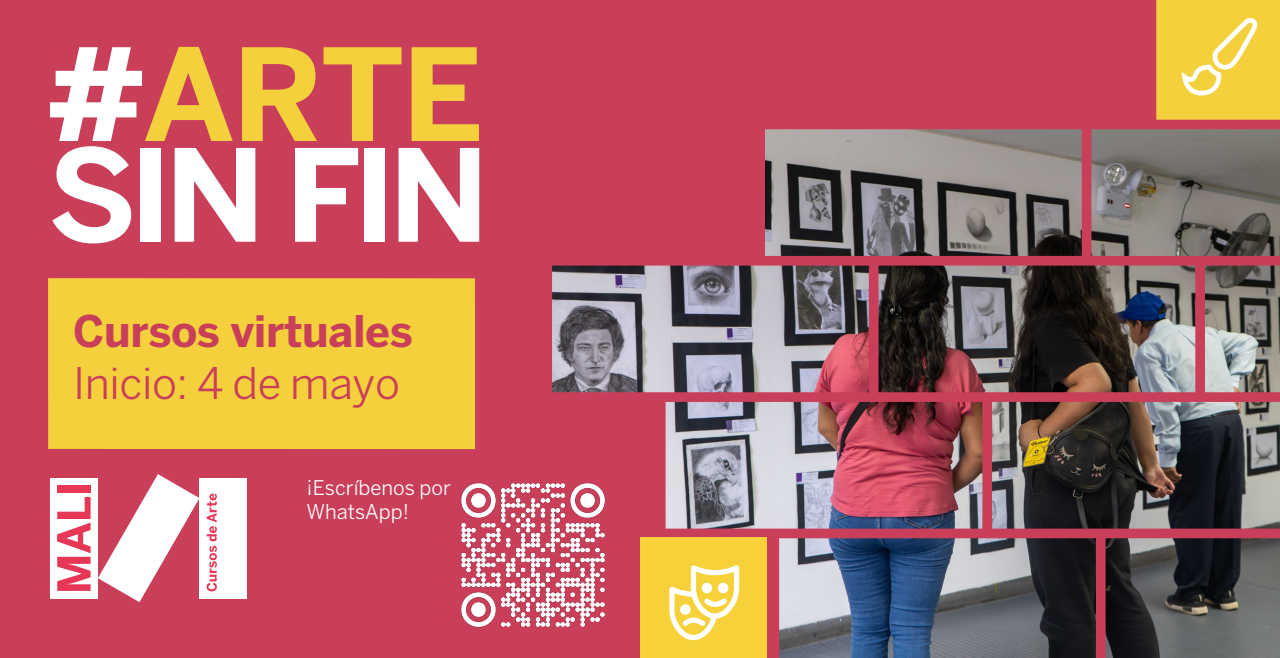
<style>
.page{position:relative;width:1280px;height:658px;background:#c93f5a}
.page>*{position:absolute;margin:0;border:0;box-sizing:border-box;transform-origin:0 0}
.t1{font:700 126.62px/100.6px "Benton Sans FB";letter-spacing:-.055em;color:#fff}
.t2{font:700 43.12px "Benton Sans FB";letter-spacing:-.01em;color:#c93f5a}
.t3{font:43.12px "Benton Sans FB";letter-spacing:-.01em;color:#c93f5a}
.t4{font:20.12px/24.1px "Benton Sans FB";color:#fff}
.s1{color:#f3d03c}
</style>
<div class="page">
<div style="left:48px;top:278px;width:427px;height:171px;background:#f3d03c"></div>
<div style="left:199px;top:478px;width:48px;height:120px;background:#fff"></div>
<svg style="left:207px;top:493px;width:10px;height:98px"></svg>
<div style="left:50px;top:478px;width:48px;height:120px;background:#fff"></div>
<svg style="left:57px;top:497px;width:34px;height:93px"></svg>
<div style="left:57px;top:485px;width:34px;height:7px;background:#e73756"></div>
<svg style="left:98px;top:474px;width:101px;height:128px"></svg>
<div style="left:1156px;top:0;width:124px;height:120px;background:#f3d03c"></div>
<svg style="left:1182px;top:18px;width:75px;height:77px"></svg>
<img style="left:552px;top:129px;width:728px;height:529px">
<div style="left:640px;top:537px;width:127px;height:121px;background:#f7d139"></div>
<svg style="left:669px;top:565px;width:70px;height:76px"></svg>
<div style="left:680px;top:604px;width:11px;height:10px;background:#fff;border-radius:50%"></div>
<img style="left:461px;top:475px;width:151px;height:159px">
<h1 class="t1" style="left:47px;top:43px;width:444px">#<span class="s1">ARTE<br></span>SIN FIN</h1>
<h2 class="t2" style="left:73px;top:305px;width:341px">Cursos virtuales</h2>
<h2 class="t3" style="left:73px;top:357px;width:328px">Inicio: 4 de mayo</h2>
<p class="t4" style="left:306px;top:475px;width:146px">¡Escríbenos por<br>WhatsApp!</p>
</div>
